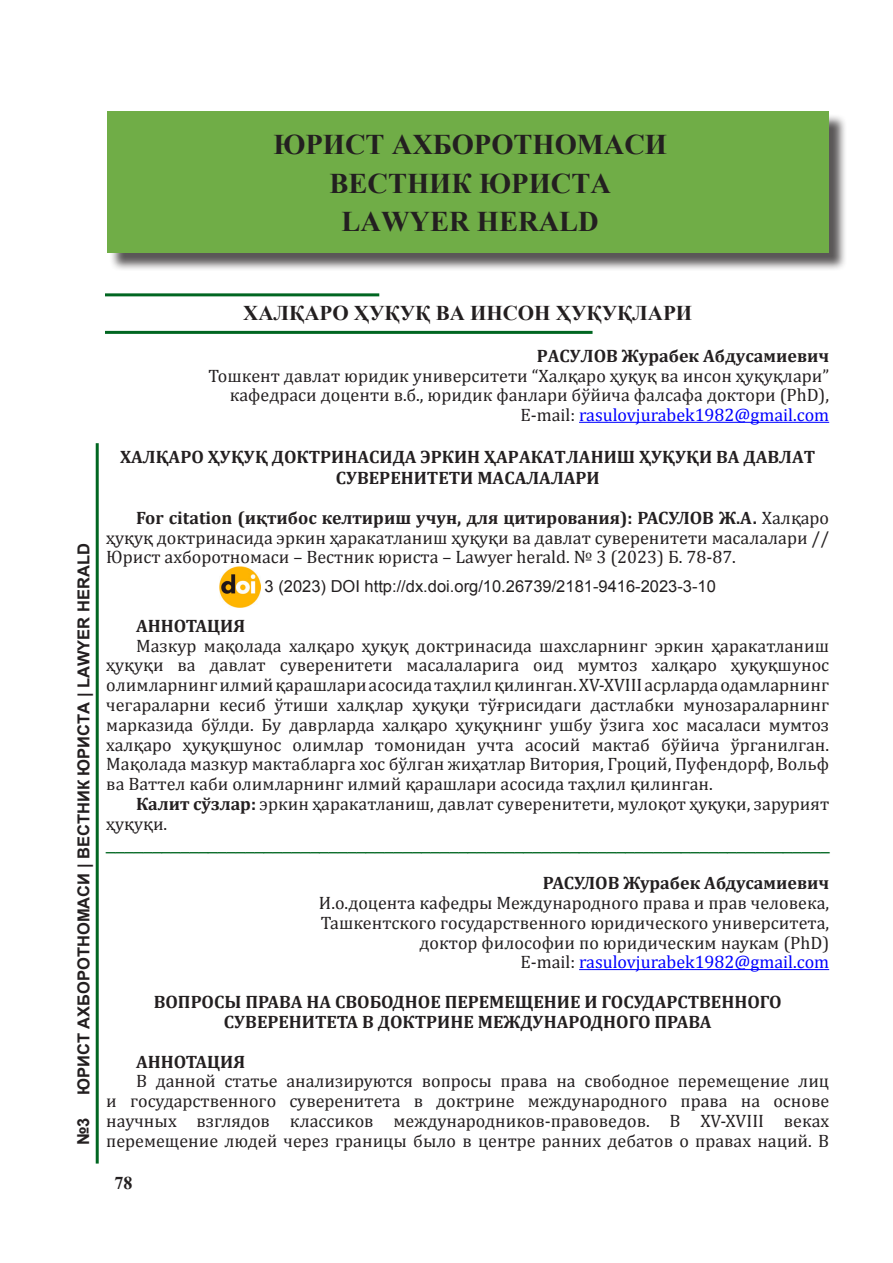
<style>
.page{position:relative;width:893px;height:1263px;background:#fff}
.page>*{position:absolute;margin:0;border:0;box-sizing:border-box;transform-origin:0 0}
.TOC_title{font:700 28.5px "Times New Roman";color:#231f20}
.мундарижа-3{font:700 21px "Times New Roman";color:#231f20}
.Обычный{font:18px/19.8px "Cambria";color:#231f20;text-align:justify}
.Текст_сноски_Geneva{font:18px/19.8px "Cambria";color:#231f20;text-align:justify}
.Обычный-2{font:700 18px/19.8px "Cambria";color:#231f20;text-align:center}
.мундарижа-3-2{font:700 18px/21.6px "Cambria";color:#231f20;text-align:center}
.Обычный-3{font:18px "Cambria";color:#00f}
.мундарижа-1{font:700 18px "Cambria";color:#231f20}
.t1{font:700 18px "Times New Roman";color:#231f20}
.Обычный-4{font:16.5px "Arial";color:#006621}
.t2{font:16.5px "Arial";color:#231f20}
.t3{font:700 16.5px "Arial";color:#231f20}
.s1{color:#231f20}
.s2{font-weight:700}
</style>
<div class="page">
<hr style="left:96px;top:443px;width:3px;height:720px;background:#006621">
<hr style="left:579px;top:422px;width:250px;height:1px;background:#00f">
<hr style="left:579px;top:969px;width:250px;height:1px;background:#00f">
<img style="left:220px;top:567px;width:40px;height:40px">
<div style="left:109px;top:114px;width:738px;height:157px;background:#231f20;opacity:.75"></div>
<div style="left:107px;top:111px;width:722px;height:141px;background:#70ad47"></div>
<hr style="left:105px;top:293px;width:274px;height:3px;background:#006621">
<hr style="left:105px;top:331px;width:487px;height:3px;background:#006621">
<p class="TOC_title" style="left:273px;top:125px;width:395px">ЮРИСТ АХБОРОТНОМАСИ</p>
<p class="TOC_title" style="left:329px;top:164px;width:283px">ВЕСТНИК ЮРИСТА</p>
<p class="TOC_title" style="left:342px;top:202px;width:259px">LAWYER HERALD</p>
<p class="t3" style="left:73px;top:1095px;width:553px;rotate:-90deg">ЮРИСТ АХБОРОТНОМАСИ | ВЕСТНИК ЮРИСТА | LAWYER HERALD</p>
<p class="t3" style="left:72px;top:1145px;width:29px;rotate:-90deg">№3</p>
<p class="мундарижа-3" style="left:243px;top:299px;width:451px">ХАЛҚАРО ҲУҚУҚ ВА ИНСОН ҲУҚУҚЛАРИ</p>
<p class="мундарижа-1" style="left:537px;top:343px;width:294px">РАСУЛОВ Журабек Абдусамиевич</p>
<p class="Обычный" style="left:209px;top:365px;width:622px">Тошкент давлат юридик университети “Халқаро ҳуқуқ ва инсон ҳуқуқлари”</p>
<p class="Обычный" style="left:230px;top:385px;width:601px">кафедраси доценти в.б., юридик фанлари бўйича фалсафа доктори (PhD),</p>
<p class="Обычный-3" style="left:520px;top:404px;width:310px"><span class="s1">E-mail:</span> rasulovjurabek1982@gmail.com</p>
<p class="мундарижа-3-2" style="left:120px;top:445px;width:697px">ХАЛҚАРО ҲУҚУҚ ДОКТРИНАСИДА ЭРКИН ҲАРАКАТЛАНИШ ҲУҚУҚИ ВА ДАВЛАТ<br>СУВЕРЕНИТЕТИ МАСАЛАЛАРИ</p>
<p class="Текст_сноски_Geneva" style="left:106px;top:508px;width:724px;text-indent:30px"><span class="s2">For citation (иқтибос келтириш учун, для цитирования): РАСУЛОВ Ж.А.</span> Халқаро ҳуқуқ доктринасида эркин ҳаракатланиш ҳуқуқи ва давлат суверенитети масалалари // Юрист ахборотномаси – Вестник юриста – Lawyer herald. № 3 (2023) Б. 78-87.</p>
<p class="t2" style="left:265px;top:576px;width:453px">3 (2023) DOI http://dx.doi.org/10.26739/2181-9416-2023-3-10</p>
<p class="Обычный-2" style="left:136px;top:615px;width:111px">АННОТАЦИЯ</p>
<p class="Обычный" style="left:106px;top:635px;width:724px;text-indent:30px">Мазкур мақолада халқаро ҳуқуқ доктринасида шахсларнинг эркин ҳаракатланиш ҳуқуқи ва давлат суверенитети масалаларига оид мумтоз халқаро ҳуқуқшунос олимларнинг илмий қарашлари асосида таҳлил қилинган. XV-XVIII асрларда одамларнинг чегараларни кесиб ўтиши халқлар ҳуқуқи тўғрисидаги дастлабки мунозараларнинг марказида бўлди. Бу даврларда халқаро ҳуқуқнинг ушбу ўзига хос масаласи мумтоз халқаро ҳуқуқшунос олимлар томонидан учта асосий мактаб бўйича ўрганилган.<br>Мақолада мазкур мактабларга хос бўлган жиҳатлар Витория, Гроций, Пуфендорф, Вольф ва Ваттел каби олимларнинг илмий қарашлари асосида таҳлил қилинган.</p>
<p class="Обычный" style="left:106px;top:794px;width:724px;text-indent:30px"><span class="s2">Калит сўзлар:</span> эркин ҳаракатланиш, давлат суверенитети, мулоқот ҳуқуқи, зарурият ҳуқуқи.</p>
<p class="Обычный-4" style="left:106px;top:833px;width:725px">______________________________________________________________________________</p>
<p class="Обычный-2" style="left:543px;top:873px;width:288px">РАСУЛОВ Журабек Абдусамиевич</p>
<p class="Обычный" style="left:319px;top:893px;width:512px">И.о.доцента кафедры Международного права и прав человека,</p>
<p class="Обычный" style="left:321px;top:913px;width:510px">Ташкентского государственного юридического университета,</p>
<p class="Обычный" style="left:419px;top:932px;width:411px">доктор философии по юридическим наукам (PhD)</p>
<p class="Обычный-3" style="left:520px;top:952px;width:310px"><span class="s1">E-mail:</span> rasulovjurabek1982@gmail.com</p>
<p class="Обычный-2" style="left:154px;top:991px;width:630px">ВОПРОСЫ ПРАВА НА СВОБОДНОЕ ПЕРЕМЕЩЕНИЕ И ГОСУДАРСТВЕННОГО<br>СУВЕРЕНИТЕТА В ДОКТРИНЕ МЕЖДУНАРОДНОГО ПРАВА</p>
<p class="Обычный-2" style="left:136px;top:1051px;width:111px">АННОТАЦИЯ</p>
<p class="Обычный" style="left:106px;top:1071px;width:724px;text-indent:30px">В данной статье анализируются вопросы права на свободное перемещение лиц и государственного суверенитета в доктрине международного права на основе научных взглядов классиков международников-правоведов. В XV-XVIII веках перемещение людей через границы было в центре ранних дебатов о правах наций. В</p>
<p class="t1" style="left:114px;top:1170px;width:19px">78</p>
</div>
